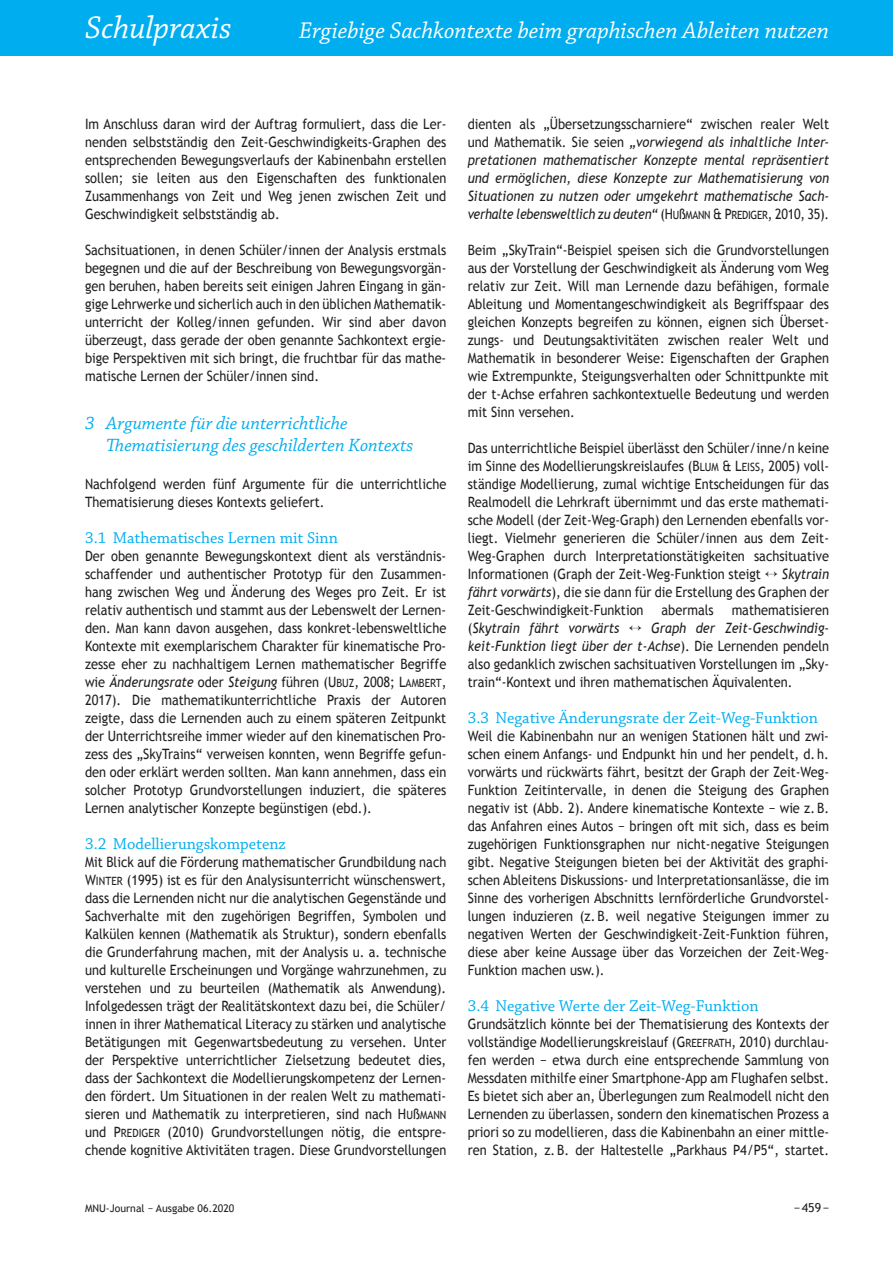
<style>
.page{position:relative;width:893px;height:1263px;background:#fff}
.page>*{position:absolute;margin:0;border:0;box-sizing:border-box;transform-origin:0 0}
.t1{font:italic 33px "Chaparral Pro";color:#fff}
.t2{font:italic 24px "Chaparral Pro";color:#fff}
.t3{font:italic 18.75px/22.5px "Chaparral Pro";color:#00aeef}
.t4{font:16.5px "Chaparral Pro";color:#00aeef}
.t5{font:14.25px/18px "Trebuchet MS";color:#231f20;text-align:justify;scale:.9 1}
.t6{font:italic 14.25px/18px "Trebuchet MS";letter-spacing:-.02em;color:#231f20;text-align:justify;scale:.9 1}
.t7{font:12.3px "Trebuchet MS";color:#231f20}
.t8{font:10.5px "Trebuchet MS";color:#231f20}
.s1{font-style:italic}
.s2{font-size:11.4px}
.s3{font-style:normal}
.s4{font-style:normal;font-size:11.4px}
</style>
<div class="page">
<div style="left:0;top:0;width:893px;height:55px;background:#00aeef"></div>
<h1 class="t1" style="left:85px;top:15px;width:148px">Schulpraxis</h1>
<h2 class="t2" style="left:299px;top:21px;width:531px">Ergiebige Sachkontexte beim graphischen Ableiten nutzen</h2>
<p class="t5" style="left:85px;top:114px;width:403px">Im Anschluss daran wird der Auftrag formuliert, dass die Ler&shy;nenden selbstständig den Zeit-Geschwindigkeits-Graphen des entsprechenden Bewegungsverlaufs der Kabinenbahn erstellen sollen; sie leiten aus den Eigenschaften des funktionalen Zusammenhangs von Zeit und Weg jenen zwischen Zeit und Geschwindigkeit selbstständig ab.</p>
<p class="t5" style="left:85px;top:240px;width:403px">Sachsituationen, in denen Schüler/innen der Analysis erstmals begegnen und die auf der Beschreibung von Bewegungsvorgän&shy;gen beruhen, haben bereits seit einigen Jahren Eingang in gän&shy;gige Lehrwerke und sicherlich auch in den üblichen Mathematik&shy;unterricht der Kolleg/innen gefunden. Wir sind aber davon überzeugt, dass gerade der oben genannte Sachkontext ergie&shy;bige Perspektiven mit sich bringt, die fruchtbar für das mathe&shy;matische Lernen der Schüler/innen sind.</p>
<h3 class="t3" style="left:106px;top:413px;width:309px;text-indent:-21px">3 Argumente für die unterrichtliche<br>Thematisierung des geschilderten Kontexts</h3>
<p class="t5" style="left:85px;top:474px;width:403px">Nachfolgend werden fünf Argumente für die unterrichtliche<br>Thematisierung dieses Kontexts geliefert.</p>
<p class="t4" style="left:85px;top:531px;width:254px">3.1 Mathematisches Lernen mit Sinn</p>
<p class="t5" style="left:85px;top:546px;width:403px">Der oben genannte Bewegungskontext dient als verständnis&shy;schaffender und authentischer Prototyp für den Zusammen&shy;hang zwischen Weg und Änderung des Weges pro Zeit. Er ist relativ authentisch und stammt aus der Lebenswelt der Lernen&shy;den. Man kann davon ausgehen, dass konkret-lebensweltliche Kontexte mit exemplarischem Charakter für kinematische Pro&shy;zesse eher zu nachhaltigem Lernen mathematischer Begriffe wie <span class="s1">Änderungsrate</span> oder <span class="s1">Steigung</span> führen (U<span class="s2">BUZ</span>, 2008; L<span class="s2">AMBERT</span>, 2017). Die mathematikunterrichtliche Praxis der Autoren zeigte, dass die Lernenden auch zu einem späteren Zeitpunkt der Unterrichtsreihe immer wieder auf den kinematischen Pro&shy;zess des „SkyTrains“ verweisen konnten, wenn Begriffe gefun&shy;den oder erklärt werden sollten. Man kann annehmen, dass ein solcher Prototyp Grundvorstellungen induziert, die späteres Lernen analytischer Konzepte begünstigen (ebd.).</p>
<p class="t4" style="left:85px;top:837px;width:202px">3.2 Modellierungskompetenz</p>
<p class="t5" style="left:85px;top:852px;width:403px">Mit Blick auf die Förderung mathematischer Grundbildung nach W<span class="s2">INTER</span> (1995) ist es für den Analysisunterricht wünschenswert, dass die Lernenden nicht nur die analytischen Gegenstände und Sachverhalte mit den zugehörigen Begriffen, Symbolen und Kalkülen kennen (Mathematik als Struktur), sondern ebenfalls die Grunderfahrung machen, mit der Analysis u. a. technische und kulturelle Erscheinungen und Vorgänge wahrzunehmen, zu verstehen und zu beurteilen (Mathematik als Anwendung).<br>Infolgedessen trägt der Realitätskontext dazu bei, die Schüler/ innen in ihrer Mathematical Literacy zu stärken und analytische Betätigungen mit Gegenwartsbedeutung zu versehen. Unter der Perspektive unterrichtlicher Zielsetzung bedeutet dies, dass der Sachkontext die Modellierungskompetenz der Lernen&shy;den fördert. Um Situationen in der realen Welt zu mathemati&shy;sieren und Mathematik zu interpretieren, sind nach H<span class="s2">U</span>ß<span class="s2">MANN </span>und P<span class="s2">REDIGER</span> (2010) Grundvorstellungen nötig, die entspre&shy;chende kognitive Aktivitäten tragen. Diese Grundvorstellungen</p>
<p class="t6" style="left:468px;top:114px;width:403px"><span class="s3">dienten als „Übersetzungsscharniere“ zwischen realer Welt und Mathematik. Sie seien</span> „vorwiegend als inhaltliche Inter&shy;pretationen mathematischer Konzepte mental repräsentiert und ermöglichen, diese Konzepte zur Mathematisierung von Situationen zu nutzen oder umgekehrt mathematische Sach&shy;verhalte lebensweltlich zu deuten“ <span class="s3">(H</span><span class="s4">U</span><span class="s3">ß</span><span class="s4">MANN</span> <span class="s3">&amp; P</span><span class="s4">REDIGER</span><span class="s3">, 2010, 35).</span></p>
<p class="t5" style="left:468px;top:240px;width:403px">Beim „SkyTrain“-Beispiel speisen sich die Grundvorstellungen aus der Vorstellung der Geschwindigkeit als Änderung vom Weg relativ zur Zeit. Will man Lernende dazu befähigen, formale Ableitung und Momentangeschwindigkeit als Begriffspaar des gleichen Konzepts begreifen zu können, eignen sich Überset&shy;zungs- und Deutungsaktivitäten zwischen realer Welt und Mathematik in besonderer Weise: Eigenschaften der Graphen wie Extrempunkte, Steigungsverhalten oder Schnittpunkte mit der t-Achse erfahren sachkontextuelle Bedeutung und werden mit Sinn versehen.</p>
<p class="t5" style="left:468px;top:438px;width:403px">Das unterrichtliche Beispiel überlässt den Schüler/inne/n keine im Sinne des Modellierungskreislaufes (B<span class="s2">LUM</span> &amp; L<span class="s2">EISS</span>, 2005) voll&shy;ständige Modellierung, zumal wichtige Entscheidungen für das Realmodell die Lehrkraft übernimmt und das erste mathemati&shy;sche Modell (der Zeit-Weg-Graph) den Lernenden ebenfalls vor&shy;liegt. Vielmehr generieren die Schüler/innen aus dem Zeit-Weg-Graphen durch Interpretationstätigkeiten sachsituative Informationen (Graph der Zeit-Weg-Funktion steigt ↔ <span class="s1">Skytrain fährt vorwärts</span>), die sie dann für die Erstellung des Graphen der Zeit-Geschwindigkeit-Funktion</p>
<p class="t5" style="left:468px;top:600px;width:403px;text-indent:264px">mathematisieren (<span class="s1">Skytrain fährt vorwärts</span> ↔ <span class="s1">Graph der Zeit-Geschwindig&shy;keit-Funktion liegt über der t-Achse</span>). Die Lernenden pendeln also gedanklich zwischen sachsituativen Vorstellungen im „Sky&shy;train“-Kontext und ihren mathematischen Äquivalenten.</p>
<p class="t4" style="left:468px;top:711px;width:352px">3.3 Negative Änderungsrate der Zeit-Weg-Funktion</p>
<p class="t5" style="left:468px;top:726px;width:403px">Weil die Kabinenbahn nur an wenigen Stationen hält und zwi&shy;schen einem Anfangs- und Endpunkt hin und her pendelt, d. h. vorwärts und rückwärts fährt, besitzt der Graph der Zeit-Weg-Funktion Zeitintervalle, in denen die Steigung des Graphen negativ ist (Abb. 2). Andere kinematische Kontexte − wie z. B. das Anfahren eines Autos − bringen oft mit sich, dass es beim zugehörigen Funktionsgraphen nur nicht-negative Steigungen gibt. Negative Steigungen bieten bei der Aktivität des graphi&shy;schen Ableitens Diskussions- und Interpretationsanlässe, die im Sinne des vorherigen Abschnitts lernförderliche Grundvorstel&shy;lungen induzieren (z. B. weil negative Steigungen immer zu negativen Werten der Geschwindigkeit-Zeit-Funktion führen, diese aber keine Aussage über das Vorzeichen der Zeit-Weg-Funktion machen usw.).</p>
<p class="t4" style="left:468px;top:999px;width:292px">3.4 Negative Werte der Zeit-Weg-Funktion</p>
<p class="t5" style="left:468px;top:1014px;width:403px">Grundsätzlich könnte bei der Thematisierung des Kontexts der vollständige Modellierungskreislauf (G<span class="s2">REEFRATH</span>, 2010) durchlau&shy;fen werden − etwa durch eine entsprechende Sammlung von Messdaten mithilfe einer Smartphone-App am Flughafen selbst.<br>Es bietet sich aber an, Überlegungen zum Realmodell nicht den Lernenden zu überlassen, sondern den kinematischen Prozess a priori so zu modellieren, dass die Kabinenbahn an einer mittle&shy;ren Station, z. B. der Haltestelle „Parkhaus P4/P5“, startet.</p>
<p class="t5" style="left:661px;top:600px;width:60px">abermals</p>
<p class="t8" style="left:85px;top:1202px;width:151px">MNU-Journal − Ausgabe 06.2020</p>
<p class="t7" style="left:794px;top:1200px;width:37px">− 459 −</p>
</div>
